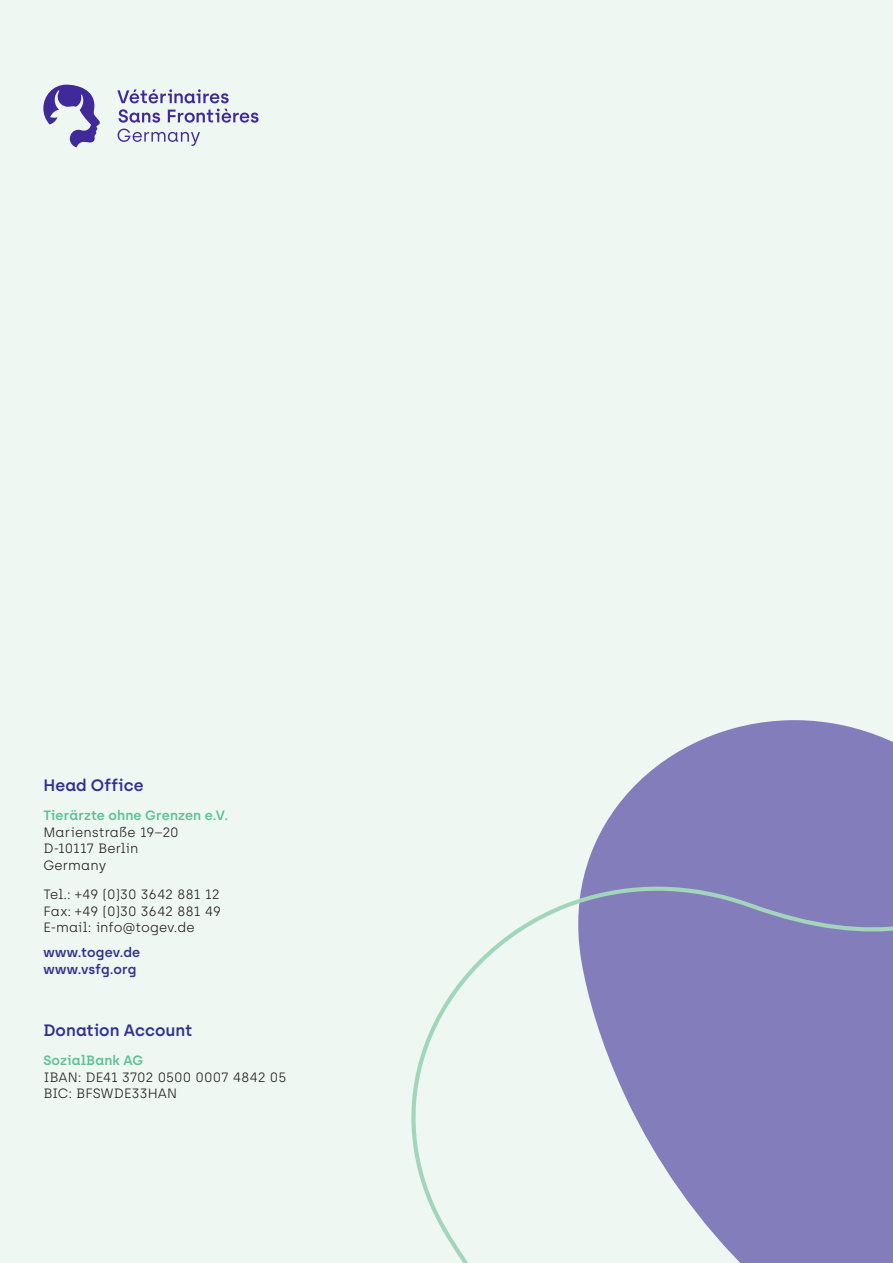
<style>
.page{position:relative;width:893px;height:1263px;background:#eef7f2}
.page>*{position:absolute;margin:0;border:0;box-sizing:border-box;transform-origin:0 0}
.t1{font:600 16.5px "Archia";color:#323092}
.t2{font:300 13.5px/16.5px "Archia";letter-spacing:-.005em;color:#231f20}
.t3{font:600 13.5px/16.5px "Archia";letter-spacing:.01em;color:#323092}
.s1{font-weight:600;color:#5dc096}
</style>
<div class="page">
<svg style="left:43px;top:85px;width:57px;height:62px"></svg>
<svg style="left:118px;top:129px;width:82px;height:17px"></svg>
<svg style="left:119px;top:109px;width:41px;height:14px"></svg>
<svg style="left:168px;top:109px;width:90px;height:14px"></svg>
<svg style="left:117px;top:89px;width:112px;height:14px"></svg>
<svg style="left:651px;top:720px;width:242px;height:51px;fill:#837dbb"></svg>
<svg style="left:411px;top:771px;width:482px;height:492px;fill:#837dbb"></svg>
<p class="t1" style="left:43px;top:775px;width:102px">Head Office</p>
<p class="t2" style="left:43px;top:807px;width:186px"><span class="s1">Tierärzte ohne Grenzen e.V.<br></span>Marienstraße 19–20<br>D-10117 Berlin<br>Germany</p>
<p class="t2" style="left:43px;top:886px;width:179px;text-align:justify">Tel.: +49 (0)30 3642 881 12<br>Fax: +49 (0)30 3642 881 49<br>E-mail: info@togev.de</p>
<p class="t3" style="left:43px;top:944px;width:98px">www.togev.de www.vsfg.org</p>
<p class="t1" style="left:43px;top:1020px;width:151px">Donation Account</p>
<p class="t2" style="left:43px;top:1052px;width:245px"><span class="s1">SozialBank AG<br></span>IBAN: DE41 3702 0500 0007 4842 05<br>BIC: BFSWDE33HAN</p>
</div>
